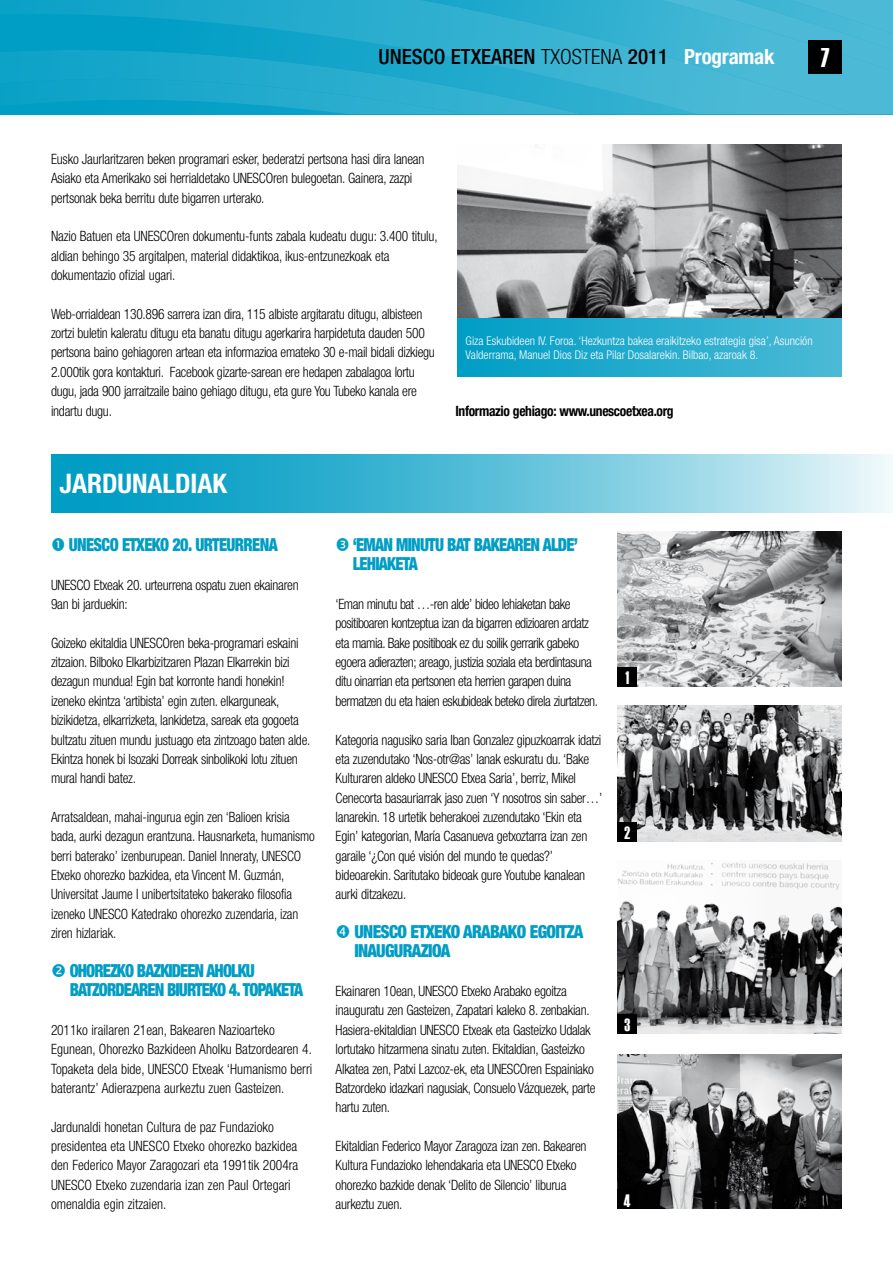
<style>
.page{position:relative;width:893px;height:1263px;background:#fff}
.page>*{position:absolute;margin:0;border:0;box-sizing:border-box;transform-origin:0 0}
.t1{font:700 condensed 27px "Helvetica Neue LT Std";color:#fff}
.t2{font:27px "Haettenschweiler";color:#fff;scale:.85 1}
.t3{font:500 condensed 21px "Helvetica Neue LT Std";color:#000}
.t4{font:900 condensed 18px "Helvetica Neue LT Std";letter-spacing:-.04em;color:#009dc5;scale:.9 1}
.t5{font:900 condensed 18px/19.4px "Helvetica Neue LT Std";letter-spacing:-.04em;color:#009dc5;scale:.95 1}
.t6{font:18px "Haettenschweiler";color:#fff;scale:.85 1}
.t7{font:300 condensed 14.25px/19.4px "Helvetica Neue LT Std";letter-spacing:-.02em;color:#000;scale:.95 1}
.t8{font:300 condensed 14.25px/19.4px "Helvetica Neue LT Std";color:#000;scale:.95 1}
.t9{font:300 condensed 14.25px/19.4px "Helvetica Neue LT Std";letter-spacing:-.02em;color:#000;scale:.93 1}
.t10{font:700 condensed 14.25px "Helvetica Neue LT Std";letter-spacing:-.025em;color:#000;scale:.95 1}
.t11{font:300 condensed 12px/14.4px "Helvetica Neue LT Std";color:#fff}
.s1{font-weight:300}
.s2{font-weight:700;color:#fff}
</style>
<div class="page">
<svg style="left:0;top:0;width:422px;height:114px;background:#15a5c9"></svg>
<svg style="left:422px;top:0;width:471px;height:114px;background:#37b2d1"></svg>
<svg style="left:662px;top:0;width:231px;height:71px;background:#47b8d5"></svg>
<div style="left:808px;top:40px;width:34px;height:34px;background:#000"></div>
<svg style="left:51px;top:454px;width:842px;height:58px;background:#5ec0da"></svg>
<img style="left:618px;top:862px;width:224px;height:171px">
<div style="left:618px;top:1014px;width:19px;height:19px;background:#000"></div>
<img style="left:618px;top:1054px;width:224px;height:155px">
<div style="left:618px;top:1189px;width:19px;height:20px;background:#000"></div>
<img style="left:618px;top:532px;width:224px;height:154px">
<div style="left:618px;top:667px;width:19px;height:19px;background:#000"></div>
<img style="left:618px;top:706px;width:224px;height:135px">
<div style="left:618px;top:822px;width:19px;height:19px;background:#000"></div>
<img style="left:457px;top:145px;width:385px;height:174px">
<div style="left:457px;top:319px;width:385px;height:58px;background:linear-gradient(to right,#009dc5,#4cbad6)"></div>
<h2 class="t3" style="left:378px;top:44px;width:398px">UNESCO ETXEAREN <span class="s1">TXOSTENA</span> 2011 <span class="s2">Programak</span></h2>
<h1 class="t2" style="left:821px;top:39px;width:12px">7</h1>
<p class="t7" style="left:51px;top:149px;width:395px">Eusko Jaurlaritzaren beken programari esker, bederatzi pertsona hasi dira lanean<br>Asiako eta Amerikako sei herrialdetako UNESCOren bulegoetan. Gainera, zazpi pertsonak beka berritu dute bigarren urterako.</p>
<p class="t7" style="left:51px;top:226px;width:408px">Nazio Batuen eta UNESCOren dokumentu-funts zabala kudeatu dugu: 3.400 titulu, aldian behingo 35 argitalpen, material didaktikoa, ikus-entzunezkoak eta dokumentazio ofizial ugari.</p>
<p class="t7" style="left:51px;top:304px;width:406px">Web-orrialdean 130.896 sarrera izan dira, 115 albiste argitaratu ditugu, albisteen zortzi buletin kaleratu ditugu eta banatu ditugu agerkarira harpidetuta dauden 500 pertsona baino gehiagoren artean eta informazioa emateko 30 e-mail bidali dizkiegu 2.000tik gora kontakturi. Facebook gizarte-sarean ere hedapen zabalagoa lortu dugu, jada 900 jarraitzaile baino gehiago ditugu, eta gure You Tubeko kanala ere indartu dugu.</p>
<p class="t11" style="left:466px;top:333px;width:349px">Giza Eskubideen IV. Foroa. ‘Hezkuntza bakea eraikitzeko estrategia gisa’, Asunción<br>Valderrama, Manuel Dios Diz eta Pilar Dosalarekin. Bilbao, azaroak 8.</p>
<p class="t10" style="left:455px;top:402px;width:231px">Informazio gehiago: www.unescoetxea.org</p>
<h1 class="t1" style="left:60px;top:467px;width:169px">Jardunaldiak</h1>
<p class="t4" style="left:69px;top:533px;width:11px">UNES</p>
<p class="t4" style="left:102px;top:533px;width:115px">CO ETXEKO 20. URTEURRENA</p>
<p class="t7" style="left:51px;top:575px;width:262px">UNESCO Etxeak 20. urteurrena ospatu zuen ekainaren<br>9an bi jarduekin:</p>
<p class="t7" style="left:51px;top:633px;width:275px">Goizeko ekitaldia UNESCOren beka-programari eskaini zitzaion. Bilboko Elkarbizitzaren Plazan Elkarrekin bizi dezagun mundua! Egin bat korronte handi honekin! izeneko ekintza ‘artibista’ egin zuten. elkarguneak, bizikidetza, elkarrizketa, lankidetza, sareak eta gogoeta bultzatu zituen mundu justuago eta zintzoago baten alde.<br>Ekintza honek bi Isozaki Dorreak sinbolikoki lotu zituen mural handi batez.</p>
<p class="t9" style="left:51px;top:807px;width:285px">Arratsaldean, mahai-ingurua egin zen ‘Balioen krisia bada, aurki dezagun erantzuna. Hausnarketa, humanismo berri baterako’ izenburupean. Daniel Inneraty, UNESCO Etxeko ohorezko bazkidea, eta Vincent M. Guzmán, Universitat Jaume I unibertsitateko bakerako filosofia izeneko UNESCO Katedrako ohorezko zuzendaria, izan ziren hizlariak.</p>
<p class="t4" style="left:70px;top:959px;width:29px">OHOREZKO</p>
<p class="t4" style="left:137px;top:959px;width:122px">BAZKIDEEN AHOLKU</p>
<p class="t4" style="left:70px;top:978px;width:19px">BATZOR</p>
<p class="t4" style="left:115px;top:978px;width:20px">DEAREN</p>
<p class="t4" style="left:167px;top:978px;width:23px">BIURTEKO</p>
<p class="t4" style="left:229px;top:978px;width:25px">4. TOPAKETA</p>
<p class="t8" style="left:51px;top:1020px;width:276px">2011ko irailaren 21ean, Bakearen Nazioarteko Egunean, Ohorezko Bazkideen Aholku Batzordearen 4.<br>Topaketa dela bide, UNESCO Etxeak ‘Humanismo berri baterantz’ Adierazpena aurkeztu zuen Gasteizen.</p>
<p class="t8" style="left:51px;top:1117px;width:262px">Jardunaldi honetan Cultura de paz Fundazioko presidentea eta UNESCO Etxeko ohorezko bazkidea den Federico Mayor Zaragozari eta 1991tik 2004ra UNESCO Etxeko zuzendaria izan zen Paul Ortegari omenaldia egin zitzaien.</p>
<p class="t4" style="left:353px;top:533px;width:15px">‘EMAN</p>
<p class="t4" style="left:396px;top:533px;width:27px">MINUTU</p>
<p class="t4" style="left:447px;top:533px;width:50px">BAT BAKEAREN</p>
<p class="t4" style="left:543px;top:533px;width:41px">ALDE’</p>
<p class="t4" style="left:353px;top:553px;width:39px">LEHIAKETA</p>
<p class="t7" style="left:336px;top:594px;width:278px">‘Eman minutu bat …-ren alde’ bideo lehiaketan bake positiboaren kontzeptua izan da bigarren edizioaren ardatz eta mamia. Bake positiboak ez du soilik gerrarik gabeko egoera adierazten; areago, justizia soziala eta berdintasuna ditu oinarrian eta pertsonen eta herrien garapen duina bermatzen du eta haien eskubideak beteko direla ziurtatzen.</p>
<p class="t7" style="left:336px;top:730px;width:282px">Kategoria nagusiko saria Iban Gonzalez gipuzkoarrak idatzi eta zuzendutako ‘Nos-otr@as’ lanak eskuratu du. ‘Bake Kulturaren aldeko UNESCO Etxea Saria’, berriz, Mikel Cenecorta basauriarrak jaso zuen ‘Y nosotros sin saber…’ lanarekin. 18 urtetik beherakoei zuzendutako ‘Ekin eta Egin’ kategorian, María Casanueva getxoztarra izan zen garaile ‘¿Con qué visión del mundo te quedas?’ bideoarekin. Saritutako bideoak gure Youtube kanalean aurki ditzakezu.</p>
<p class="t5" style="left:354px;top:922px;width:9px">UNES</p>
<p class="t5" style="left:354px;top:922px;width:242px;text-indent:35px">CO ETXEKO ARABAKO EGOITZA<br>INAUGURAZIOA</p>
<p class="t7" style="left:336px;top:981px;width:275px">Ekainaren 10ean, UNESCO Etxeko Arabako egoitza inauguratu zen Gasteizen, Zapatari kaleko 8. zenbakian.<br>Hasiera-ekitaldian UNESCO Etxeak eta Gasteizko Udalak lortutako hitzarmena sinatu zuten. Ekitaldian, Gasteizko Alkatea zen, Patxi Lazcoz-ek, eta UNESCOren Espainiako Batzordeko idazkari nagusiak, Consuelo Vázquezek, parte hartu zuten.</p>
<p class="t7" style="left:336px;top:1136px;width:266px">Ekitaldian Federico Mayor Zaragoza izan zen. Bakearen Kultura Fundazioko lehendakaria eta UNESCO Etxeko ohorezko bazkide denak ‘Delito de Silencio’ liburua aurkeztu zuen.</p>
<p class="t6" style="left:625px;top:666px;width:6px">1</p>
<p class="t6" style="left:624px;top:820px;width:8px">2</p>
<p class="t6" style="left:624px;top:1013px;width:8px">3</p>
<p class="t6" style="left:624px;top:1188px;width:9px">4</p>
</div>
